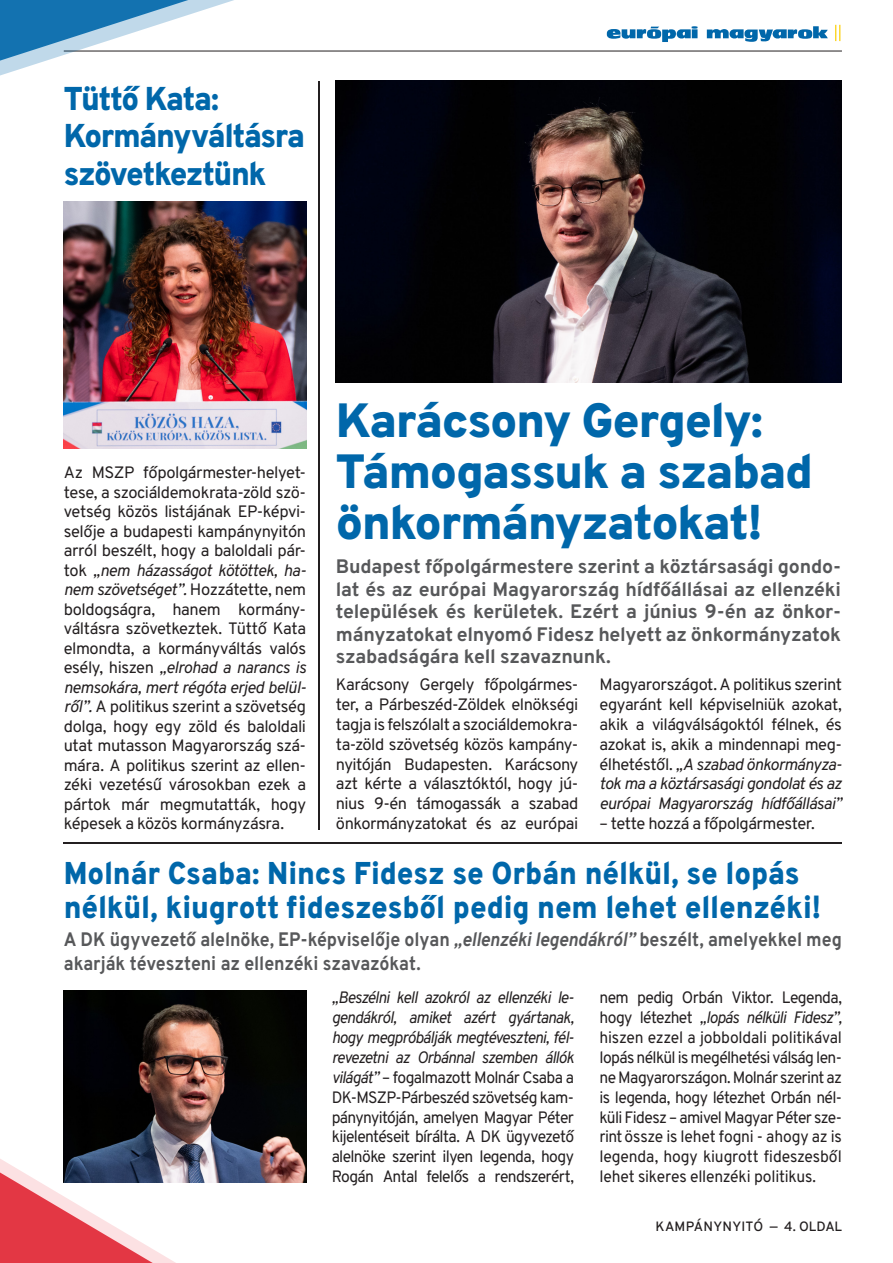
<style>
.page{position:relative;width:893px;height:1263px;background:#fff}
.page>*{position:absolute;margin:0;border:0;box-sizing:border-box;transform-origin:0 0}
.t1{font:900 48px/51px "Overpass";letter-spacing:-.035em;color:#0067aa}
.t2{font:900 33px/37.5px "Overpass";letter-spacing:-.045em;color:#0067aa;scale:.94 1}
.t3{font:900 31.5px/34.5px "Overpass";letter-spacing:-.005em;color:#0067aa;scale:.93 1}
.t4{font:700 19.5px/22.5px "Overpass";letter-spacing:-.005em;color:#57585a;text-align:justify}
.t5{font:700 19.5px/24px "Overpass";letter-spacing:-.005em;color:#57585a;scale:.91 1}
.t6{font:16.5px/19.5px "Overpass";letter-spacing:-.03em;color:#231f20;text-align:justify}
.t7{font:16.5px/19.8px "Overpass";letter-spacing:-.03em;color:#231f20;text-align:justify;scale:.95 1}
.t8{font:500 13.5px "Overpass";letter-spacing:.015em;color:#231f20}
.s1{font-style:italic}
</style>
<div class="page">
<hr style="left:64px;top:51px;width:778px;height:1px;background:#231f20">
<svg style="left:0;top:1119px;width:307px;height:144px"></svg>
<svg style="left:0;top:68px;width:614px;height:17px"></svg>
<svg style="left:835px;top:25px;width:5px;height:16px"></svg>
<svg style="left:0;top:0;width:828px;height:68px"></svg>
<hr style="left:64px;top:842px;width:778px;height:1px;background:#231f20">
<img style="left:336px;top:81px;width:506px;height:302px">
<img style="left:64px;top:991px;width:242px;height:191px">
<hr style="left:318px;top:81px;width:1px;height:748px;background:#231f20">
<img style="left:64px;top:202px;width:242px;height:247px">
<p class="t2" style="left:64px;top:78px;width:258px">Tüttő Kata:<br>Kormányváltásra szövetkeztünk</p>
<p class="t6" style="left:64px;top:462px;width:244px">Az MSZP főpolgármester-helyet&shy;tese, a szociáldemokrata-zöld szö&shy;vetség közös listájának EP-képvi&shy;selője a budapesti kampánynyitón arról beszélt, hogy a baloldali pár&shy;tok <span class="s1">„nem házasságot kötöttek, ha&shy;nem szövetséget”.</span> Hozzátette, nem boldogságra, hanem kormány&shy;váltásra szövetkeztek. Tüttő Kata elmondta, a kormányváltás valós esély, hiszen <span class="s1">„elrohad a narancs is nemsokára, mert régóta erjed belül&shy;ről”.</span> A politikus szerint a szövetség dolga, hogy egy zöld és baloldali utat mutasson Magyarország szá&shy;mára. A politikus szerint az ellen&shy;zéki vezetésű városokban ezek a pártok már megmutatták, hogy képesek a közös kormányzásra.</p>
<p class="t1" style="left:336px;top:393px;width:479px">Karácsony Gergely:<br>Támogassuk a szabad önkormányzatokat!</p>
<p class="t4" style="left:336px;top:554px;width:507px">Budapest főpolgármestere szerint a köztársasági gondo&shy;lat és az európai Magyarország hídfőállásai az ellenzéki települések és kerületek. Ezért a június 9-én az önkor&shy;mányzatokat elnyomó Fidesz helyett az önkormányzatok szabadságára kell szavaznunk.</p>
<p class="t6" style="left:336px;top:674px;width:244px">Karácsony Gergely főpolgármes&shy;ter, a Párbeszéd-Zöldek elnökségi tagja is felszólalt a szociáldemokra&shy;ta-zöld szövetség közös kampány&shy;nyitóján Budapesten. Karácsony azt kérte a választóktól, hogy jú&shy;nius 9-én támogassák a szabad önkormányzatokat és az európai</p>
<p class="t6" style="left:600px;top:674px;width:244px">Magyarországot. A politikus szerint egyaránt kell képviselniük azokat, akik a világválságoktól félnek, és azokat is, akik a mindennapi meg&shy;élhetéstől. <span class="s1">„A szabad önkormányza&shy;tok ma a köztársasági gondolat és az európai Magyarország hídfőállásai”</span></p>
<p class="t6" style="left:600px;top:813px;width:217px">– tette hozzá a főpolgármester.</p>
<p class="t3" style="left:64px;top:854px;width:816px">Molnár Csaba: Nincs Fidesz se Orbán nélkül, se lopás nélkül, kiugrott fideszesből pedig nem lehet ellenzéki!</p>
<p class="t5" style="left:64px;top:926px;width:857px">A DK ügyvezető alelnöke, EP-képviselője olyan <span class="s1">„ellenzéki legendákról”</span> beszélt, amelyekkel meg akarják téveszteni az ellenzéki szavazókat.</p>
<p class="t7" style="left:332px;top:987px;width:257px"><span class="s1">„Beszélni kell azokról az ellenzéki le&shy;gendákról, amiket azért gyártanak, hogy megpróbálják megtéveszteni, fél&shy;revezetni az Orbánnal szemben állók világát”</span> – fogalmazott Molnár Csaba a DK-MSZP-Párbeszéd szövetség kam&shy;pánynyitóján, amelyen Magyar Péter kijelentéseit bírálta. A DK ügyvezető alelnöke szerint ilyen legenda, hogy Rogán Antal felelős a rendszerért,</p>
<p class="t7" style="left:600px;top:987px;width:257px">nem pedig Orbán Viktor. Legenda, hogy létezhet <span class="s1">„lopás nélküli Fidesz”, </span>hiszen ezzel a jobboldali politikával lopás nélkül is megélhetési válság len&shy;ne Magyarországon. Molnár szerint az is legenda, hogy létezhet Orbán nél&shy;küli Fidesz – amivel Magyar Péter sze&shy;rint össze is lehet fogni - ahogy az is legenda, hogy kiugrott fideszesből lehet sikeres ellenzéki politikus.</p>
<p class="t8" style="left:655px;top:1215px;width:188px">KAMPÁNYNYITÓ — 4. OLDAL</p>
</div>
